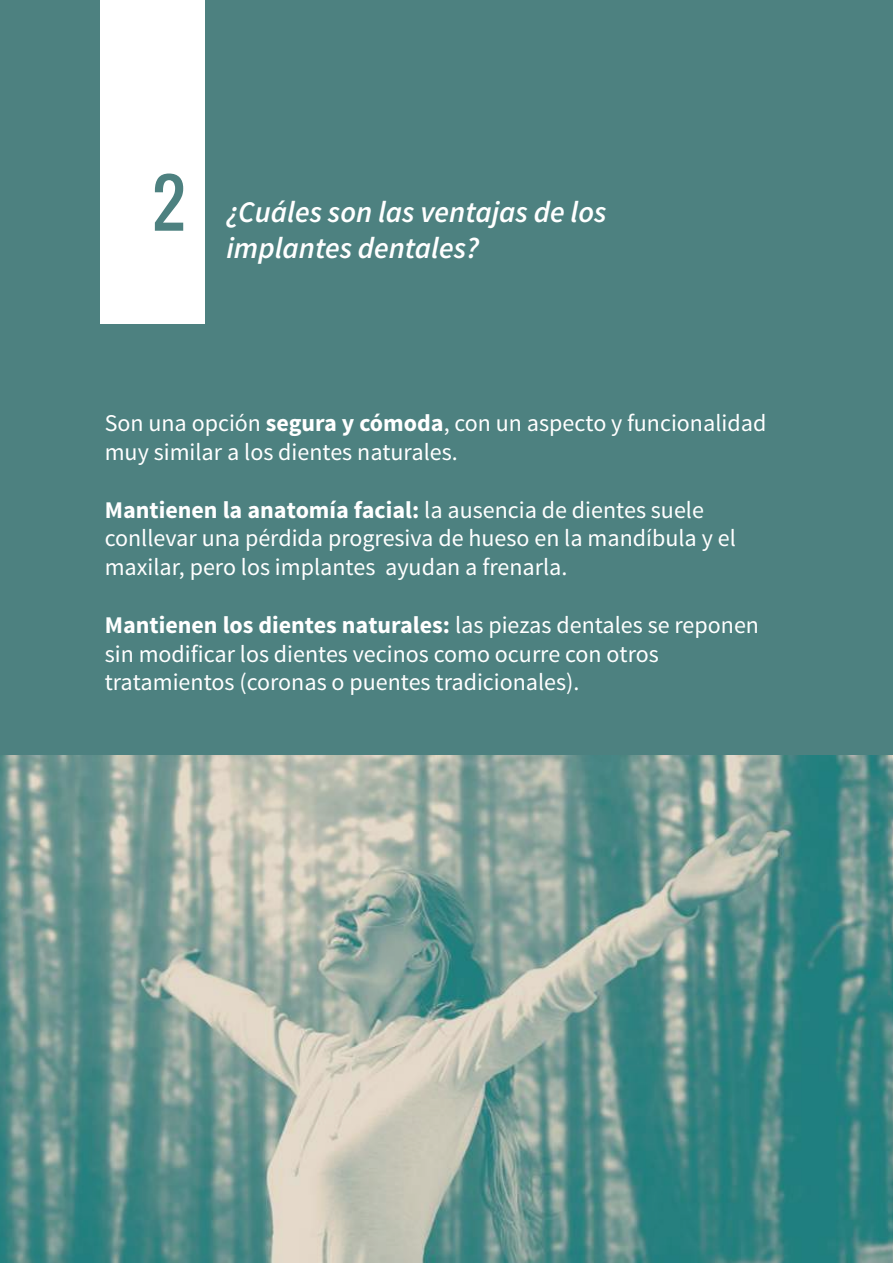
<style>
.page{position:relative;width:893px;height:1263px;background:#4d8180}
.page>*{position:absolute;margin:0;border:0;box-sizing:border-box;transform-origin:0 0}
.t1{font:64.65px "Oswald";color:#4d8180}
.t2{font:italic 600 30px/36px "Source Sans Pro";color:#fff}
.t3{font:24px/28.8px "Source Sans Pro";color:#fff}
.s1{font-weight:700}
</style>
<div class="page">
<div style="left:100px;top:0;width:105px;height:323px;background:#fff"></div>
<svg style="left:1px;top:756px;width:891px;height:507px"></svg>
<h1 class="t1" style="left:153px;top:154px;width:34px">2</h1>
<p class="t2" style="left:226px;top:194px;width:382px">¿Cuáles son las ventajas de los implantes dentales?</p>
<p class="t3" style="left:105px;top:409px;width:663px">Son una opción <span class="s1">segura y cómoda</span>, con un aspecto y funcionalidad muy similar a los dientes naturales.</p>
<p class="t3" style="left:105px;top:496px;width:633px"><span class="s1">Mantienen la anatomía facial:</span> la ausencia de dientes suele conllevar una pérdida progresiva de hueso en la mandíbula y el maxilar, pero los implantes ayudan a frenarla.</p>
<p class="t3" style="left:105px;top:611px;width:656px"><span class="s1">Mantienen los dientes naturales:</span> las piezas dentales se reponen sin modificar los dientes vecinos como ocurre con otros tratamientos (coronas o puentes tradicionales).</p>
</div>
